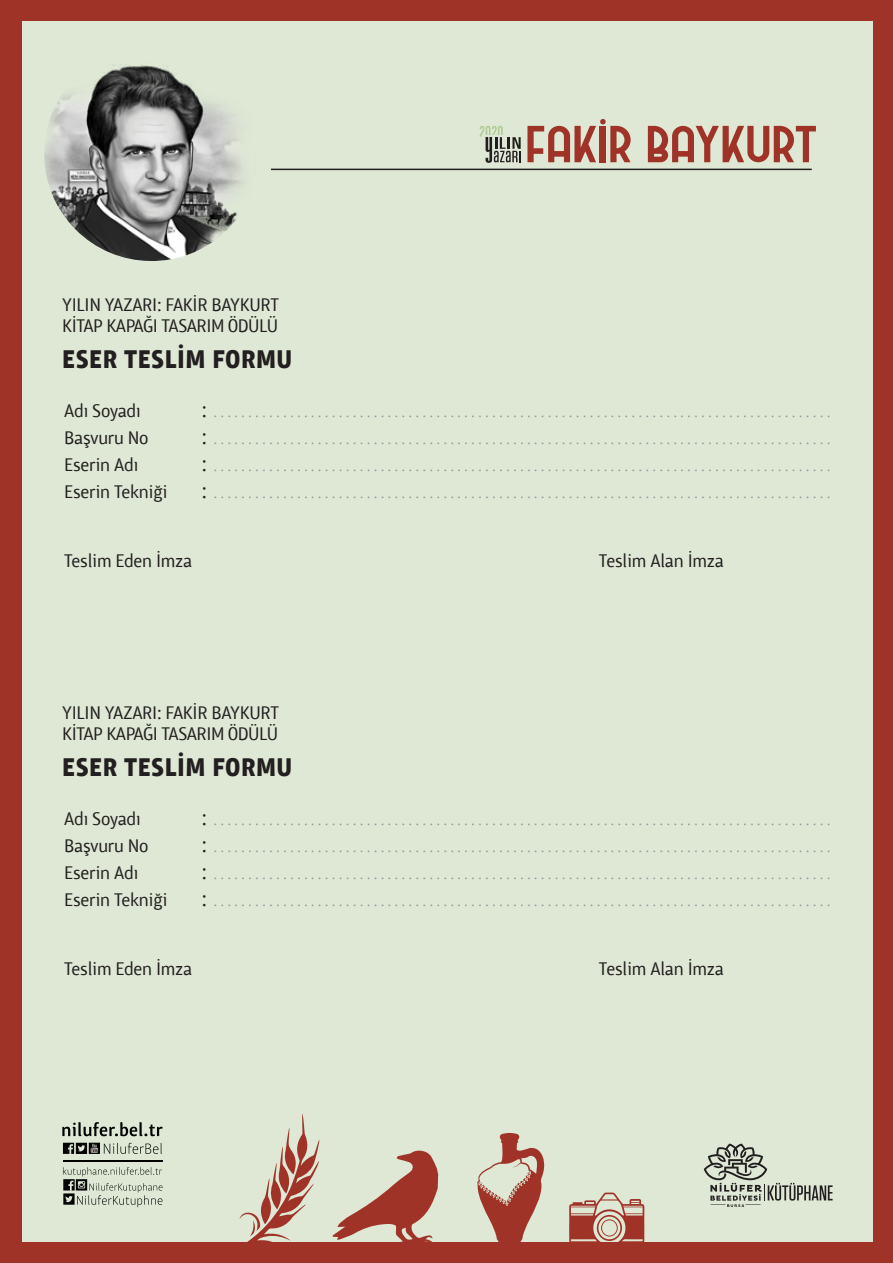
<style>
.page{position:relative;width:893px;height:1263px;background:#9f3328}
.page>*{position:absolute;margin:0;border:0;box-sizing:border-box;transform-origin:0 0}
.t1{font:700 25.2px "Chino ITC Pro";letter-spacing:.02em;color:#231f20;scale:.95 1}
.t2{font:18px/27px "Chino ITC Pro";letter-spacing:-.02em;color:#231f20}
.t3{font:13.5px/27px "Chino ITC Pro";color:#939598;text-align:justify;scale:.93 1}
.s1{font-size:21px;color:#231f20}
</style>
<div class="page">
<div style="left:23px;top:21px;width:850px;height:1221px;background:#dee8d4"></div>
<svg style="left:704px;top:1143px;width:129px;height:64px"></svg>
<svg style="left:62px;top:1122px;width:101px;height:32px"></svg>
<svg style="left:63px;top:1167px;width:99px;height:40px"></svg>
<hr style="left:63px;top:1160px;width:100px;height:1px;background:#020202">
<svg style="left:480px;top:126px;width:41px;height:37px"></svg>
<svg style="left:648px;top:126px;width:168px;height:36px"></svg>
<svg style="left:527px;top:119px;width:104px;height:43px"></svg>
<hr style="left:271px;top:169px;width:541px;height:1px;background:#231f20">
<svg style="left:569px;top:1192px;width:75px;height:50px"></svg>
<svg style="left:333px;top:1150px;width:106px;height:92px"></svg>
<svg style="left:239px;top:1114px;width:80px;height:128px"></svg>
<svg style="left:477px;top:1133px;width:68px;height:109px"></svg>
<img style="left:44px;top:64px;width:199px;height:197px">
<h2 class="t2" style="left:62px;top:294px;width:218px;line-height:21px">YILIN YAZARI: FAKİR BAYKURT<br>KİTAP KAPAĞI TASARIM ÖDÜLÜ</h2>
<h1 class="t1" style="left:62px;top:344px;width:244px">ESER TESLİM FORMU</h1>
<h2 class="t2" style="left:64px;top:397px;width:105px">Adı Soyadı<br>Başvuru No<br>Eserin Adı<br>Eserin Tekniği</h2>
<p class="t3" style="left:202px;top:399px;width:677px"><span class="s1">:</span> ......................................................................................... <span class="s1">:</span> ......................................................................................... <span class="s1">:</span> ......................................................................................... <span class="s1">:</span> .........................................................................................</p>
<h2 class="t2" style="left:64px;top:547px;width:130px">Teslim Eden İmza</h2>
<h2 class="t2" style="left:599px;top:547px;width:127px">Teslim Alan İmza</h2>
<h2 class="t2" style="left:62px;top:702px;width:218px;line-height:21px">YILIN YAZARI: FAKİR BAYKURT<br>KİTAP KAPAĞI TASARIM ÖDÜLÜ</h2>
<h1 class="t1" style="left:62px;top:752px;width:244px">ESER TESLİM FORMU</h1>
<h2 class="t2" style="left:64px;top:805px;width:105px">Adı Soyadı<br>Başvuru No<br>Eserin Adı<br>Eserin Tekniği</h2>
<p class="t3" style="left:202px;top:807px;width:677px"><span class="s1">:</span> ......................................................................................... <span class="s1">:</span> ......................................................................................... <span class="s1">:</span> ......................................................................................... <span class="s1">:</span> .........................................................................................</p>
<h2 class="t2" style="left:64px;top:955px;width:130px">Teslim Eden İmza</h2>
<h2 class="t2" style="left:599px;top:955px;width:127px">Teslim Alan İmza</h2>
</div>
